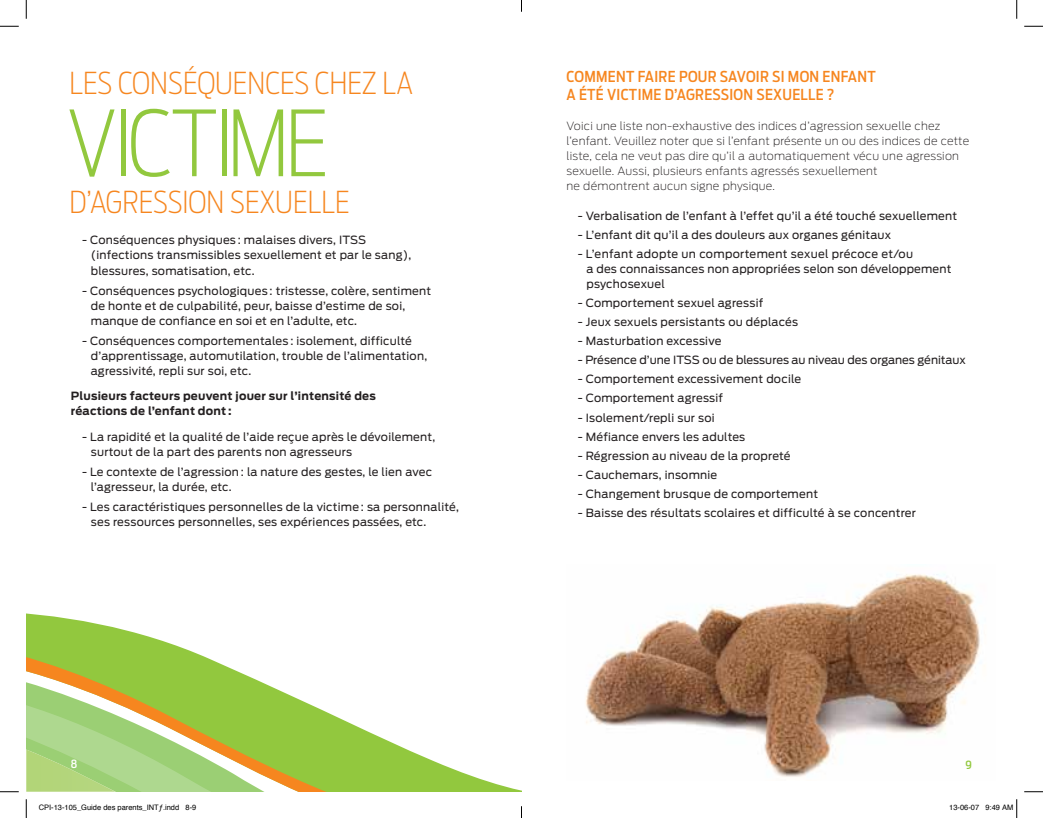
<style>
.page{position:relative;width:1043px;height:818px;background:#fff}
.page>*{position:absolute;margin:0;border:0;box-sizing:border-box;transform-origin:0 0}
.t1{font:200 90px "Antenna Cond";letter-spacing:-.04em;color:#92c83e}
.t2{font:200 30px "Antenna Cond";color:#f6861f}
.t3{font:500 15px/17.5px "Antenna Cond";letter-spacing:.02em;color:#f6861f}
.t4{font:11.25px/15px "Antenna";letter-spacing:.02em;color:#231f20}
.t5{font:200 11.25px/15px "Antenna";letter-spacing:.02em;color:#231f20}
.t6{font:700 11.25px/15px "Antenna";letter-spacing:.02em;color:#231f20}
.t7{font:11.25px "Antenna";color:#231f20}
.t8{font:500 11.25px "Antenna Cond";color:#fff}
.t9{font:500 11.25px "Antenna Cond";color:#92c83e}
.t10{font:7.5px "Helvetica";color:#000}
</style>
<div class="page">
<svg style="left:26px;top:618px;width:188px;height:43px;fill:#92c83e"></svg>
<svg style="left:26px;top:661px;width:495px;height:130px"></svg>
<svg style="left:26px;top:682px;width:443px;height:109px"></svg>
<img style="left:585px;top:574px;width:395px;height:203px">
<svg style="left:0;top:25px;width:19px;height:2px"></svg>
<svg style="left:1024px;top:25px;width:18px;height:2px"></svg>
<svg style="left:0;top:791px;width:19px;height:1px"></svg>
<svg style="left:1024px;top:791px;width:18px;height:1px"></svg>
<svg style="left:25px;top:0;width:2px;height:19px"></svg>
<svg style="left:25px;top:799px;width:2px;height:19px"></svg>
<svg style="left:1016px;top:0;width:1px;height:19px"></svg>
<svg style="left:1016px;top:799px;width:1px;height:19px"></svg>
<svg style="left:521px;top:806px;width:1px;height:12px"></svg>
<h2 class="t2" style="left:69px;top:66px;width:345px">LES CONSÉQUENCES CHEZ LA</h2>
<h1 class="t1" style="left:67px;top:90px;width:263px">VICTIME</h1>
<h2 class="t2" style="left:69px;top:184px;width:282px">D’AGRESSION SEXUELLE</h2>
<p class="t4" style="left:91px;top:233px;width:322px;text-indent:-9px">- Conséquences physiques : malaises divers, ITSS (infections transmissibles sexuellement et par le sang), blessures, somatisation, etc.</p>
<p class="t4" style="left:91px;top:283px;width:342px;text-indent:-9px">- Conséquences psychologiques : tristesse, colère, sentiment de honte et de culpabilité, peur, baisse d’estime de soi, manque de confiance en soi et en l’adulte, etc.</p>
<p class="t4" style="left:91px;top:333px;width:338px;text-indent:-9px">- Conséquences comportementales : isolement, difficulté d’apprentissage, automutilation, trouble de l’alimentation, agressivité, repli sur soi, etc.</p>
<p class="t6" style="left:71px;top:388px;width:306px">Plusieurs facteurs peuvent jouer sur l’intensité des réactions de l’enfant dont :</p>
<p class="t4" style="left:91px;top:429px;width:346px;text-indent:-9px">- La rapidité et la qualité de l’aide reçue après le dévoilement, surtout de la part des parents non agresseurs</p>
<p class="t4" style="left:91px;top:464px;width:343px;text-indent:-9px">- Le contexte de l’agression : la nature des gestes, le lien avec l’agresseur, la durée, etc.</p>
<p class="t4" style="left:91px;top:499px;width:369px;text-indent:-9px">- Les caractéristiques personnelles de la victime : sa personnalité, ses ressources personnelles, ses expériences passées, etc.</p>
<h3 class="t3" style="left:566px;top:68px;width:311px">COMMENT FAIRE POUR SAVOIR SI MON ENFANT<br>A ÉTÉ VICTIME D’AGRESSION SEXUELLE ?</h3>
<p class="t5" style="left:566px;top:118px;width:404px">Voici une liste non-exhaustive des indices d’agression sexuelle chez l’enfant. Veuillez noter que si l’enfant présente un ou des indices de cette liste, cela ne veut pas dire qu’il a automatiquement vécu une agression sexuelle. Aussi, plusieurs enfants agressés sexuellement<br>ne démontrent aucun signe physique.</p>
<p class="t4" style="left:578px;top:208px;width:381px">- Verbalisation de l’enfant à l’effet qu’il a été touché sexuellement</p>
<p class="t4" style="left:578px;top:227px;width:315px">- L’enfant dit qu’il a des douleurs aux organes génitaux</p>
<p class="t4" style="left:586px;top:246px;width:366px;text-indent:-9px">- L’enfant adopte un comportement sexuel précoce et/ou<br>a des connaissances non appropriées selon son développement psychosexuel</p>
<p class="t4" style="left:578px;top:295px;width:187px">- Comportement sexuel agressif</p>
<p class="t4" style="left:578px;top:314px;width:222px">- Jeux sexuels persistants ou déplacés</p>
<p class="t4" style="left:578px;top:334px;width:145px">- Masturbation excessive</p>
<p class="t7" style="left:578px;top:353px;width:389px">- Présence d’une ITSS ou de blessures au niveau des organes génitaux</p>
<p class="t4" style="left:578px;top:372px;width:225px">- Comportement excessivement docile</p>
<p class="t4" style="left:578px;top:391px;width:147px">- Comportement agressif</p>
<p class="t4" style="left:578px;top:410px;width:138px">- Isolement/repli sur soi</p>
<p class="t4" style="left:578px;top:429px;width:169px">- Méfiance envers les adultes</p>
<p class="t4" style="left:578px;top:448px;width:214px">- Régression au niveau de la propreté</p>
<p class="t4" style="left:578px;top:467px;width:141px">- Cauchemars, insomnie</p>
<p class="t4" style="left:578px;top:486px;width:242px">- Changement brusque de comportement</p>
<p class="t4" style="left:578px;top:505px;width:340px">- Baisse des résultats scolaires et difficulté à se concentrer</p>
<p class="t8" style="left:71px;top:757px;width:8px">8</p>
<p class="t9" style="left:965px;top:757px;width:8px">9</p>
<p class="t10" style="left:39px;top:802px;width:159px">CPI-13-105_Guide des parents_INTƒ.indd 8-9</p>
<p class="t10" style="left:949px;top:802px;width:66px">13-06-07 9:49 AM</p>
</div>
